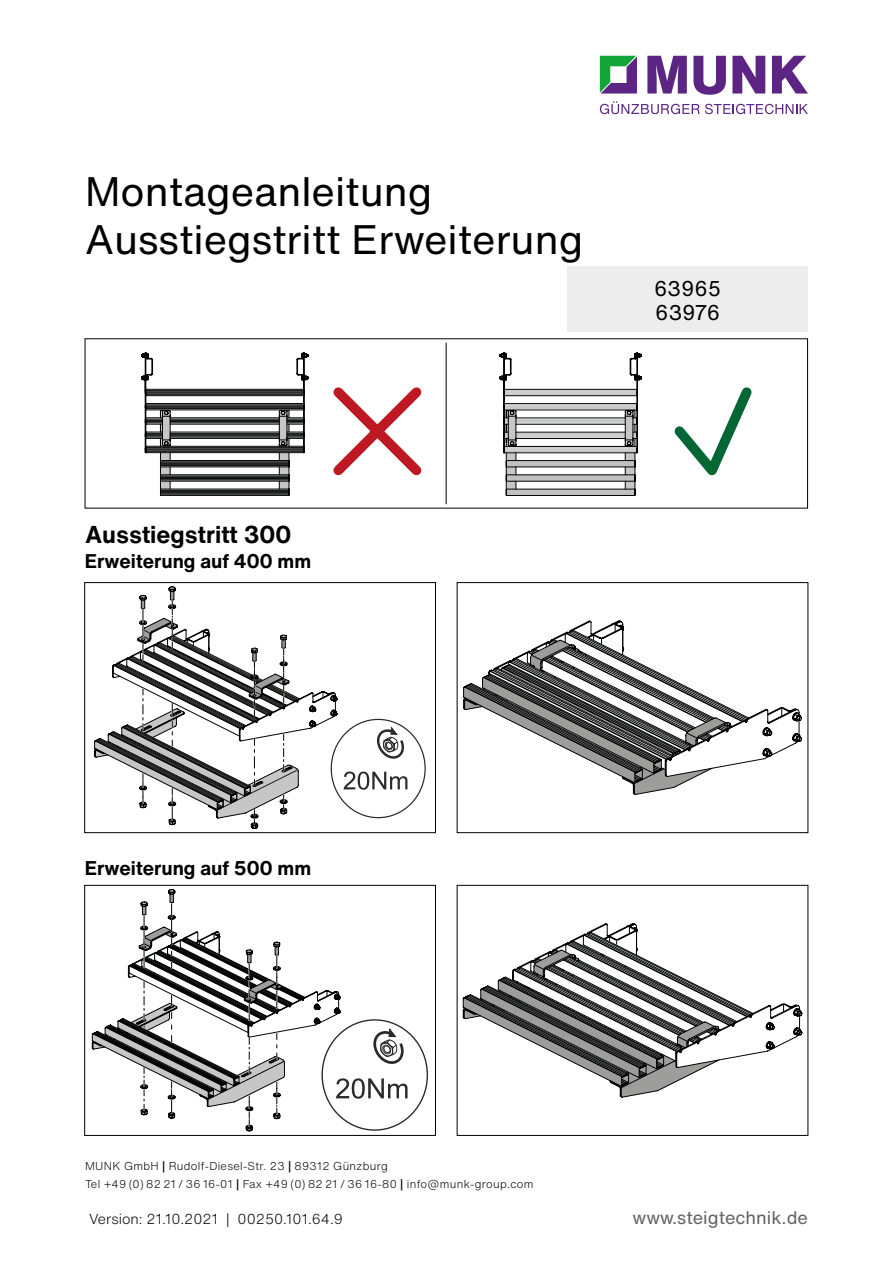
<style>
.page{position:relative;width:893px;height:1263px;background:#fff}
.page>*{position:absolute;margin:0;border:0;box-sizing:border-box;transform-origin:0 0}
.t1{font:40.5px/48.6px "Helvetica Now Text";color:#000}
.t2{font:700 24px "Helvetica Now Text";color:#000}
.t3{font:21px/24.5px "Helvetica Now Text";color:#000}
.t4{font:700 19.5px "Helvetica Now Text";color:#000}
.t5{font:18px "Helvetica Now Text";color:#646363}
.t6{font:300 14.25px "Helvetica Now Text";color:#000}
.t7{font:300 11.25px/18px "Helvetica Now Text";letter-spacing:.025em;color:#000}
.s1{font-family:"Helvetica Neue LT";font-weight:500}
</style>
<div class="page">
<svg style="left:600px;top:56px;width:37px;height:38px"></svg>
<svg style="left:647px;top:56px;width:40px;height:38px"></svg>
<svg style="left:693px;top:56px;width:33px;height:39px"></svg>
<svg style="left:732px;top:56px;width:33px;height:38px"></svg>
<svg style="left:772px;top:56px;width:36px;height:38px"></svg>
<svg style="left:600px;top:101px;width:99px;height:13px"></svg>
<svg style="left:705px;top:104px;width:103px;height:10px"></svg>
<div style="left:568px;top:266px;width:240px;height:65px;background:#ededed"></div>
<svg style="left:499px;top:352px;width:143px;height:144px"></svg>
<svg style="left:141px;top:352px;width:168px;height:144px"></svg>
<hr style="left:446px;top:343px;width:1px;height:161px;background:#010202">
<svg style="left:333px;top:387px;width:89px;height:89px"></svg>
<svg style="left:674px;top:387px;width:78px;height:89px"></svg>
<svg style="left:377px;top:727px;width:28px;height:32px"></svg>
<svg style="left:344px;top:771px;width:63px;height:19px"></svg>
<svg style="left:94px;top:586px;width:243px;height:243px"></svg>
<div style="left:84px;top:582px;width:352px;height:251px;border:1px solid #000"></div>
<svg style="left:570px;top:620px;width:230px;height:131px"></svg>
<svg style="left:552px;top:630px;width:230px;height:135px"></svg>
<svg style="left:463px;top:639px;width:270px;height:156px"></svg>
<div style="left:457px;top:582px;width:351px;height:251px;border:1px solid #000"></div>
<svg style="left:92px;top:889px;width:316px;height:242px"></svg>
<div style="left:84px;top:885px;width:352px;height:251px;border:1px solid #000"></div>
<svg style="left:463px;top:923px;width:339px;height:174px"></svg>
<div style="left:457px;top:885px;width:351px;height:251px;border:1px solid #000"></div>
<h1 class="t1" style="left:85px;top:166px;width:500px">Montageanleitung<br>Ausstiegstritt Erweiterung</h1>
<h3 class="t3" style="left:654px;top:275px;width:69px">63965<br>63976</h3>
<h2 class="t2" style="left:85px;top:516px;width:208px">Ausstiegstritt 300</h2>
<h3 class="t4" style="left:85px;top:546px;width:228px">Erweiterung auf 400 mm</h3>
<h3 class="t4" style="left:85px;top:854px;width:228px">Erweiterung auf 500 mm</h3>
<p class="t7" style="left:85px;top:1157px;width:450px">MUNK GmbH <span class="s1">|</span> Rudolf-Diesel-Str. 23 <span class="s1">|</span> 89312 Günzburg<br>Tel +49 (0) 82 21 / 36 16-01 <span class="s1">|</span> Fax +49 (0) 82 21 / 36 16-80 <span class="s1">|</span> info@munk-group.com</p>
<p class="t6" style="left:89px;top:1208px;width:255px">Version: 21.10.2021 | 00250.101.64.9</p>
<h3 class="t5" style="left:632px;top:1204px;width:177px">www.steigtechnik.de</h3>
</div>
